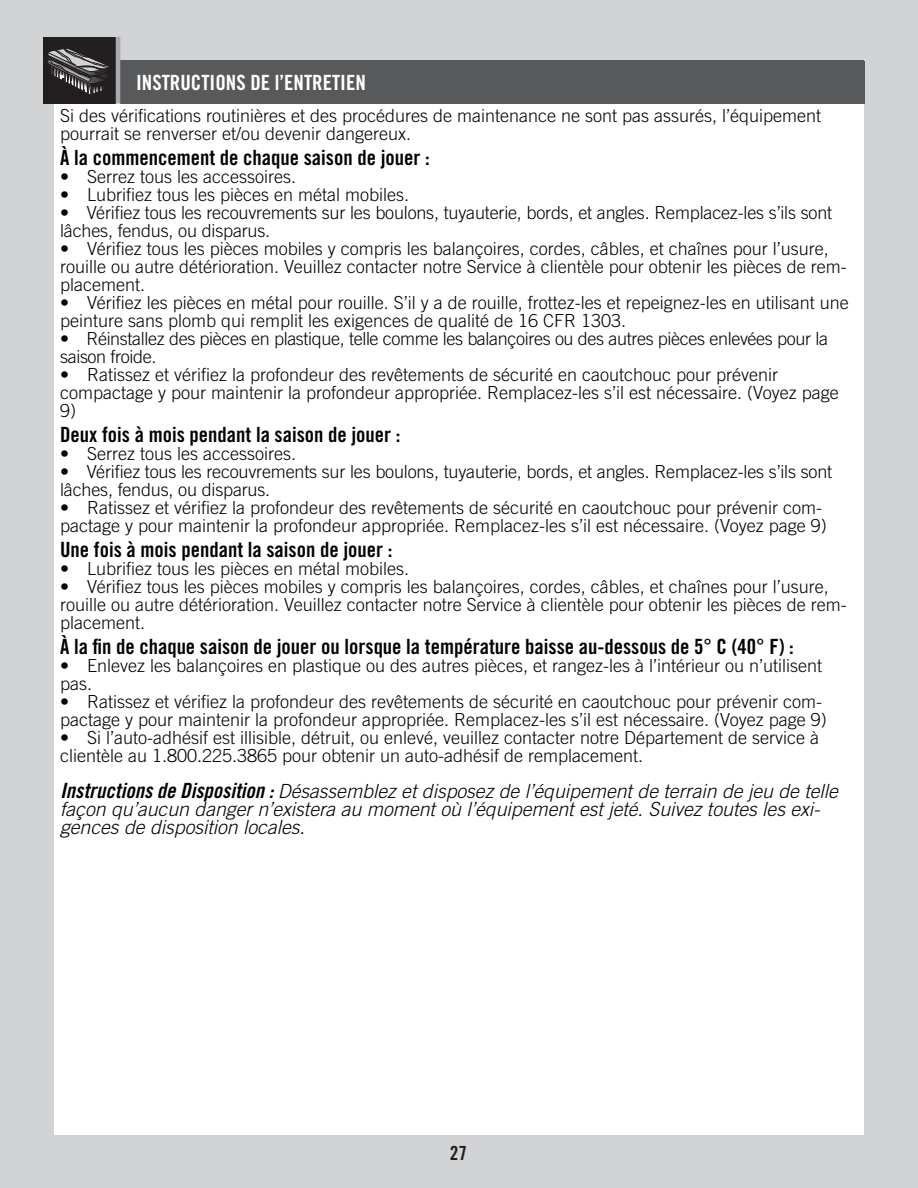
<style>
.page{position:relative;width:918px;height:1188px;background:#d1d3d4}
.page>*{position:absolute;margin:0;border:0;box-sizing:border-box;transform-origin:0 0}
.t1{font:21px "Trade Gothic LT Std Bd Cn 20";color:#010202}
.t2{font:21px "Trade Gothic LT Std Bd Cn 20";color:#fff}
.t3{font:italic 300 19.5px/18px "Trade Gothic LT Std";color:#010202}
.t4{font:19.5px "Trade Gothic LT Std Bd Cn 20";color:#231f20}
.t5{font:300 18px/18px "Trade Gothic LT Std";color:#010202}
.t6{font:300 18px/18px "Trade Gothic LT Std";letter-spacing:-.02em;color:#010202}
.s1{font-family:"Trade Gothic LT Std Bd Cn 20 Obl";font-weight:400;font-style:normal;font-size:21px}
</style>
<div class="page">
<div style="left:120px;top:60px;width:744px;height:43px;background:#58595b"></div>
<hr style="left:116px;top:37px;width:4px;height:66px;background:#a7a9ac">
<div style="left:120px;top:61px;width:744px;height:43px;background:#58595b"></div>
<div style="left:43px;top:38px;width:73px;height:66px;background:#231f20"></div>
<hr style="left:116px;top:38px;width:4px;height:66px;background:#a7a9ac">
<div style="left:54px;top:104px;width:810px;height:1031px;background:#fff"></div>
<svg style="left:48px;top:48px;width:61px;height:46px"></svg>
<p class="t2" style="left:136px;top:75px;width:231px">INSTRUCTIONS DE l’ENTRETIEN</p>
<p class="t5" style="left:60px;top:108px;width:763px">Si des vérifications routinières et des procédures de maintenance ne sont pas assurés, l’équipement pourrait se renverser et/ou devenir dangereux.</p>
<p class="t1" style="left:60px;top:150px;width:371px">À la commencement de chaque saison de jouer :</p>
<p class="t5" style="left:60px;top:170px;width:237px">• Serrez tous les accessoires.</p>
<p class="t5" style="left:60px;top:188px;width:351px">• Lubrifiez tous les pièces en métal mobiles.</p>
<p class="t5" style="left:60px;top:206px;width:774px">• Vérifiez tous les recouvrements sur les boulons, tuyauterie, bords, et angles. Remplacez-les s’ils sont lâches, fendus, ou disparus.</p>
<p class="t5" style="left:60px;top:242px;width:788px">• Vérifiez tous les pièces mobiles y compris les balançoires, cordes, câbles, et chaînes pour l’usure, rouille ou autre détérioration. Veuillez contacter notre Service à clientèle pour obtenir les pièces de rem&shy;placement.</p>
<p class="t5" style="left:60px;top:296px;width:790px">• Vérifiez les pièces en métal pour rouille. S’il y a de rouille, frottez-les et repeignez-les en utilisant une peinture sans plomb qui remplit les exigences de qualité de 16 CFR 1303.</p>
<p class="t6" style="left:60px;top:332px;width:769px">• Réinstallez des pièces en plastique, telle comme les balançoires ou des autres pièces enlevées pour la saison froide.</p>
<p class="t5" style="left:60px;top:368px;width:780px">• Ratissez et vérifiez la profondeur des revêtements de sécurité en caoutchouc pour prévenir compactage y pour maintenir la profondeur appropriée. Remplacez-les s’il est nécessaire. (Voyez page<br>9)</p>
<p class="t1" style="left:60px;top:427px;width:342px">Deux fois à mois pendant la saison de jouer :</p>
<p class="t5" style="left:60px;top:447px;width:237px">• Serrez tous les accessoires.</p>
<p class="t5" style="left:60px;top:465px;width:774px">• Vérifiez tous les recouvrements sur les boulons, tuyauterie, bords, et angles. Remplacez-les s’ils sont lâches, fendus, ou disparus.</p>
<p class="t5" style="left:60px;top:501px;width:768px">• Ratissez et vérifiez la profondeur des revêtements de sécurité en caoutchouc pour prévenir com&shy;pactage y pour maintenir la profondeur appropriée. Remplacez-les s’il est nécessaire. (Voyez page 9)</p>
<p class="t1" style="left:60px;top:542px;width:334px">Une fois à mois pendant la saison de jouer :</p>
<p class="t5" style="left:60px;top:562px;width:351px">• Lubrifiez tous les pièces en métal mobiles.</p>
<p class="t5" style="left:60px;top:580px;width:788px">• Vérifiez tous les pièces mobiles y compris les balançoires, cordes, câbles, et chaînes pour l’usure, rouille ou autre détérioration. Veuillez contacter notre Service à clientèle pour obtenir les pièces de rem&shy;placement.</p>
<p class="t1" style="left:60px;top:640px;width:735px">À la fin de chaque saison de jouer ou lorsque la température baisse au-dessous de 5° C (40° F) :</p>
<p class="t5" style="left:60px;top:659px;width:764px">• Enlevez les balançoires en plastique ou des autres pièces, et rangez-les à l’intérieur ou n’utilisent pas.</p>
<p class="t5" style="left:60px;top:695px;width:768px">• Ratissez et vérifiez la profondeur des revêtements de sécurité en caoutchouc pour prévenir com&shy;pactage y pour maintenir la profondeur appropriée. Remplacez-les s’il est nécessaire. (Voyez page 9)</p>
<p class="t5" style="left:60px;top:731px;width:761px">• Si l’auto-adhésif est illisible, détruit, ou enlevé, veuillez contacter notre Département de service à clientèle au 1.800.225.3865 pour obtenir un auto-adhésif de remplacement.</p>
<p class="t3" style="left:60px;top:785px;width:779px"><span class="s1">Instructions de Disposition :</span> Désassemblez et disposez de l’équipement de terrain de jeu de telle façon qu’aucun danger n’existera au moment où l’équipement est jeté. Suivez toutes les exi&shy;gences de disposition locales.</p>
<p class="t4" style="left:450px;top:1146px;width:19px">27</p>
</div>
